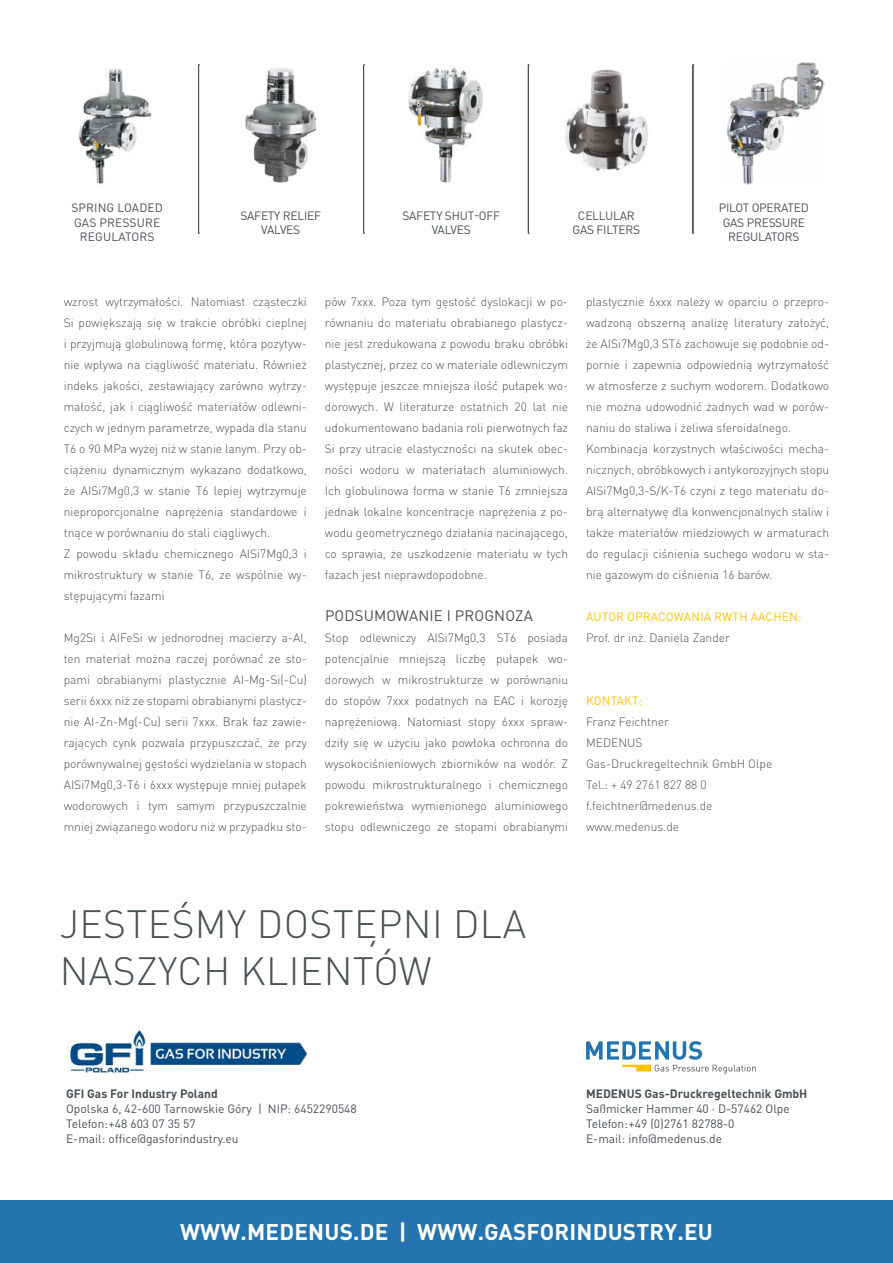
<style>
.page{position:relative;width:893px;height:1263px;background:#fff}
.page>*{position:absolute;margin:0;border:0;box-sizing:border-box;transform-origin:0 0}
.t1{font:300 39px/47.7px "DIN Pro";letter-spacing:.01em;color:#485156}
.t2{font:700 22.5px "DIN Pro";letter-spacing:.01em;color:#fff}
.t3{font:15px "DIN Pro";letter-spacing:.01em;color:#485156}
.t4{font:300 12px/21px "DIN Pro";color:#485156}
.t5{font:12px/15px "DIN Pro";color:#485156}
.t6{font:12px/14.4px "DIN Pro";letter-spacing:-.02em;color:#485156;text-align:center}
.t7{font:700 12px "DIN Pro";color:#485156}
.t8{font:12px "DIN Pro";letter-spacing:.01em;color:#fdc300}
</style>
<div class="page">
<div style="left:0;top:1199px;width:893px;height:64px;background:#2474af"></div>
<img style="left:78px;top:67px;width:74px;height:117px">
<img style="left:245px;top:68px;width:72px;height:115px">
<img style="left:408px;top:68px;width:75px;height:115px">
<img style="left:726px;top:62px;width:99px;height:123px">
<img style="left:565px;top:69px;width:83px;height:102px">
<svg style="left:198px;top:64px;width:2px;height:170px"></svg>
<svg style="left:363px;top:64px;width:2px;height:170px"></svg>
<svg style="left:528px;top:64px;width:1px;height:170px"></svg>
<svg style="left:693px;top:64px;width:1px;height:170px"></svg>
<img style="left:69px;top:1029px;width:238px;height:44px">
<svg style="left:586px;top:1041px;width:170px;height:32px"></svg>
<p class="t5" style="left:71px;top:200px;width:93px;line-height:14.4px;text-align:center">SPRING LOADED<br>GAS PRESSURE<br>REGULATORS</p>
<p class="t6" style="left:240px;top:208px;width:82px">SAFETY RELIEF<br>VALVES</p>
<p class="t6" style="left:402px;top:208px;width:99px">SAFETY SHUT-OFF<br>VALVES</p>
<p class="t6" style="left:719px;top:200px;width:92px">PILOT OPERATED<br>GAS PRESSURE<br>REGULATORS</p>
<p class="t6" style="left:573px;top:208px;width:69px">CELLULAR<br>GAS FILTERS</p>
<p class="t4" style="left:64px;top:291px;width:245px">wzrost wytrzymałości. Natomiast cząsteczki Si powiększają się w trakcie obróbki cieplnej i przyjmują globulinową formę, która pozytyw&shy;nie wpływa na ciągliwość materiału. Również indeks jakości, zestawiający zarówno wytrzy&shy;małość, jak i ciągliwość materiałów odlewni&shy;czych w jednym parametrze, wypada dla stanu T6 o 90 MPa wyżej niż w stanie lanym. Przy ob&shy;ciążeniu dynamicznym wykazano dodatkowo, że AISi7Mg0,3 w stanie T6 lepiej wytrzymuje nieproporcjonalne naprężenia standardowe i tnące w porównaniu do stali ciągliwych.<br>Z powodu składu chemicznego AISi7Mg0,3 i mikrostruktury w stanie T6, ze wspólnie wy&shy;stępującymi fazami</p>
<p class="t4" style="left:64px;top:627px;width:245px;text-align:justify">Mg2Si i AIFeSi w jednorodnej macierzy a-Al, ten materiał można raczej porównać ze sto&shy;pami obrabianymi plastycznie AI-Mg-Si(-Cu) serii 6xxx niż ze stopami obrabianymi plastycz&shy;nie AI-Zn-Mg(-Cu) serii 7xxx. Brak faz zawie&shy;rających cynk pozwala przypuszczać, że przy porównywalnej gęstości wydzielania w stopach AISi7Mg0,3-T6 i 6xxx występuje mniej pułapek wodorowych i tym samym przypuszczalnie mniej związanego wodoru niż w przypadku sto-</p>
<p class="t4" style="left:325px;top:291px;width:245px;text-align:justify">pów 7xxx. Poza tym gęstość dyslokacji w po&shy;równaniu do materiału obrabianego plastycz&shy;nie jest zredukowana z powodu braku obróbki plastycznej, przez co w materiale odlewniczym występuje jeszcze mniejsza ilość pułapek wo&shy;dorowych. W literaturze ostatnich 20 lat nie udokumentowano badania roli pierwotnych faz Si przy utracie elastyczności na skutek obec&shy;ności wodoru w materiałach aluminiowych.<br>Ich globulinowa forma w stanie T6 zmniejsza jednak lokalne koncentracje naprężenia z po&shy;wodu geometrycznego działania nacinającego, co sprawia, że uszkodzenie materiału w tych fazach jest nieprawdopodobne.</p>
<p class="t3" style="left:325px;top:605px;width:209px">PODSUMOWANIE I PROGNOZA</p>
<p class="t4" style="left:325px;top:627px;width:245px;text-align:justify">Stop odlewniczy AISi7Mg0,3 ST6 posiada potencjalnie mniejszą liczbę pułapek wo&shy;dorowych w mikrostrukturze w porównaniu do stopów 7xxx podatnych na EAC i korozję naprężeniową. Natomiast stopy 6xxx spraw&shy;dziły się w użyciu jako powłoka ochronna do wysokociśnieniowych zbiorników na wodór. Z powodu mikrostrukturalnego i chemicznego pokrewieństwa wymienionego aluminiowego stopu odlewniczego ze stopami obrabianymi</p>
<p class="t4" style="left:586px;top:291px;width:245px">plastycznie 6xxx należy w oparciu o przepro&shy;wadzoną obszerną analizę literatury założyć, że AISi7Mg0,3 ST6 zachowuje się podobnie od&shy;pornie i zapewnia odpowiednią wytrzymałość w atmosferze z suchym wodorem. Dodatkowo nie można udowodnić żadnych wad w porów&shy;naniu do staliwa i żeliwa sferoidalnego.<br>Kombinacja korzystnych właściwości mecha&shy;nicznych, obróbkowych i antykorozyjnych stopu AISi7Mg0,3-S/K-T6 czyni z tego materiału do&shy;brą alternatywę dla konwencjonalnych staliw i także materiałów miedziowych w armaturach do regulacji ciśnienia suchego wodoru w sta&shy;nie gazowym do ciśnienia 16 barów.</p>
<p class="t8" style="left:586px;top:609px;width:217px">AUTOR OPRACOWANIA RWTH AACHEN:</p>
<p class="t4" style="left:586px;top:627px;width:145px">Prof. dr inż. Daniela Zander</p>
<p class="t8" style="left:586px;top:693px;width:58px">KONTAKT:</p>
<p class="t4" style="left:586px;top:711px;width:188px">Franz Feichtner<br>MEDENUS<br>Gas-Druckregeltechnik GmbH Olpe<br>Tel.: + 49 2761 827 88 0 f.feichtner@medenus.de www.medenus.de</p>
<h1 class="t1" style="left:60px;top:898px;width:468px">JESTEŚMY DOSTĘPNI DLA<br>NASZYCH KLIENTÓW</h1>
<p class="t7" style="left:66px;top:1085px;width:153px">GFI Gas For Industry Poland</p>
<p class="t5" style="left:66px;top:1100px;width:292px">Opolska 6, 42-600 Tarnowskie Góry | NIP: 6452290548<br>Telefon:+48 603 07 35 57<br>E-mail: office@gasforindustry.eu</p>
<p class="t7" style="left:586px;top:1085px;width:223px">MEDENUS Gas-Druckregeltechnik GmbH</p>
<p class="t5" style="left:586px;top:1100px;width:205px">Saßmicker Hammer 40 · D-57462 Olpe<br>Telefon:+49 (0)2761 82788-0<br>E-mail: info@medenus.de</p>
<h2 class="t2" style="left:180px;top:1216px;width:534px">WWW.MEDENUS.DE | WWW.GASFORINDUSTRY.EU</h2>
<h2 class="t2" style="left:342px;top:1216px;width:210px">WWW.MEDENUS.DE</h2>
</div>
